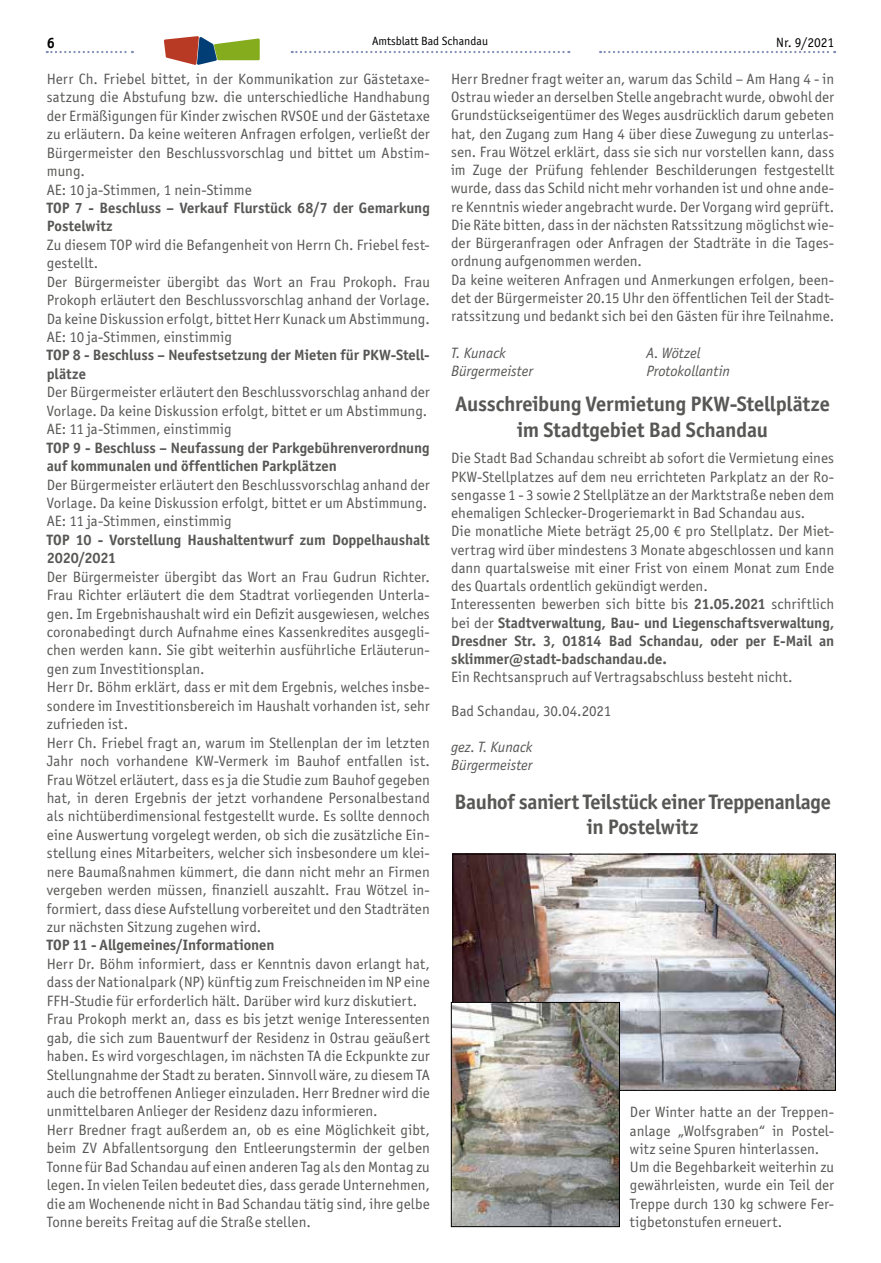
<style>
.page{position:relative;width:881px;height:1263px;background:#fff}
.page>*{position:absolute;margin:0;border:0;box-sizing:border-box;transform-origin:0 0}
.t1{font:700 21px/25.5px "Officina San ITC";letter-spacing:-.01em;color:#575756;text-align:center}
.t2{font:15px/18.5px "Officina San ITC";letter-spacing:.005em;color:#575756}
.t3{font:700 15px/18.5px "Officina San ITC";color:#575756}
.t4{font:italic 15px/18.3px "Officina San ITC";color:#575756}
.t5{font:700 15px "Officina San ITC";color:#000}
.t6{font:13.5px "Officina San ITC";color:#000}
.t7{font:12px "Officina San ITC";color:#000}
.s1{font-weight:700}
</style>
<div class="page">
<svg style="left:291px;top:51px;width:278px;height:2px"></svg>
<svg style="left:47px;top:51px;width:86px;height:2px"></svg>
<svg style="left:600px;top:51px;width:234px;height:2px"></svg>
<svg style="left:164px;top:36px;width:95px;height:29px"></svg>
<img style="left:454px;top:856px;width:379px;height:232px">
<div style="left:452px;top:854px;width:383px;height:236px;border:1px solid #000"></div>
<img style="left:453px;top:1004px;width:164px;height:221px">
<div style="left:451px;top:1002px;width:168px;height:225px;border:1px solid #000"></div>
<p class="t5" style="left:47px;top:34px;width:10px">6</p>
<p class="t7" style="left:372px;top:34px;width:117px">Amtsblatt Bad Schandau</p>
<p class="t6" style="left:776px;top:34px;width:59px">Nr. 9/2021</p>
<p class="t2" style="left:451px;top:70px;width:384px">Herr Bredner fragt weiter an, warum das Schild – Am Hang 4 - in Ostrau wieder an derselben Stelle angebracht wurde, obwohl der Grundstückseigentümer des Weges ausdrücklich darum gebeten hat, den Zugang zum Hang 4 über diese Zuwegung zu unterlas&shy;sen. Frau Wötzel erklärt, dass sie sich nur vorstellen kann, dass im Zuge der Prüfung fehlender Beschilderungen festgestellt wurde, dass das Schild nicht mehr vorhanden ist und ohne ande&shy;re Kenntnis wieder angebracht wurde. Der Vorgang wird geprüft.<br>Die Räte bitten, dass in der nächsten Ratssitzung möglichst wie&shy;der Bürgeranfragen oder Anfragen der Stadträte in die Tages&shy;ordnung aufgenommen werden.<br>Da keine weiteren Anfragen und Anmerkungen erfolgen, been&shy;det der Bürgermeister 20.15 Uhr den öffentlichen Teil der Stadt&shy;ratssitzung und bedankt sich bei den Gästen für ihre Teilnahme.</p>
<p class="t4" style="left:451px;top:344px;width:56px">T. Kunack</p>
<p class="t4" style="left:646px;top:344px;width:55px">A. Wötzel</p>
<p class="t4" style="left:451px;top:362px;width:83px">Bürgermeister</p>
<p class="t4" style="left:646px;top:362px;width:85px">Protokollantin</p>
<h1 class="t1" style="left:455px;top:391px;width:375px">Ausschreibung Vermietung PKW-Stellplätze im Stadtgebiet Bad Schandau</h1>
<p class="t2" style="left:451px;top:449px;width:384px">Die Stadt Bad Schandau schreibt ab sofort die Vermietung eines PKW-Stellplatzes auf dem neu errichteten Parkplatz an der Ro&shy;sengasse 1 - 3 sowie 2 Stellplätze an der Marktstraße neben dem ehemaligen Schlecker-Drogeriemarkt in Bad Schandau aus.<br>Die monatliche Miete beträgt 25,00 € pro Stellplatz. Der Miet&shy;vertrag wird über mindestens 3 Monate abgeschlossen und kann dann quartalsweise mit einer Frist von einem Monat zum Ende des Quartals ordentlich gekündigt werden.<br>Interessenten bewerben sich bitte bis <span class="s1">21.05.2021</span> schriftlich bei der <span class="s1">Stadtverwaltung, Bau- und Liegenschaftsverwaltung, Dresdner Str. 3, 01814 Bad Schandau, oder per E-Mail an sklimmer@stadt-badschandau.de.</span></p>
<p class="t2" style="left:451px;top:668px;width:343px">Ein Rechtsanspruch auf Vertragsabschluss besteht nicht.</p>
<p class="t2" style="left:451px;top:701px;width:162px">Bad Schandau, 30.04.2021</p>
<p class="t4" style="left:451px;top:738px;width:83px">gez. T. Kunack<br>Bürgermeister</p>
<h1 class="t1" style="left:454px;top:788px;width:378px">Bauhof saniert Teilstück einer Treppenanlage in Postelwitz</h1>
<p class="t2" style="left:47px;top:70px;width:384px">Herr Ch. Friebel bittet, in der Kommunikation zur Gästetaxe&shy;satzung die Abstufung bzw. die unterschiedliche Handhabung der Ermäßigungen für Kinder zwischen RVSOE und der Gästetaxe zu erläutern. Da keine weiteren Anfragen erfolgen, verließt der Bürgermeister den Beschlussvorschlag und bittet um Abstim&shy;mung.<br>AE: 10 ja-Stimmen, 1 nein-Stimme</p>
<p class="t3" style="left:47px;top:198px;width:384px">TOP 7 - Beschluss – Verkauf Flurstück 68/7 der Gemarkung<br>Postelwitz</p>
<p class="t2" style="left:47px;top:235px;width:384px">Zu diesem TOP wird die Befangenheit von Herrn Ch. Friebel fest&shy;gestellt.<br>Der Bürgermeister übergibt das Wort an Frau Prokoph. Frau Prokoph erläutert den Beschlussvorschlag anhand der Vorlage.<br>Da keine Diskussion erfolgt, bittet Herr Kunack um Abstimmung.<br>AE: 10 ja-Stimmen, einstimmig</p>
<p class="t3" style="left:47px;top:346px;width:384px">TOP 8 - Beschluss – Neufestsetzung der Mieten für PKW-Stell&shy;plätze</p>
<p class="t2" style="left:47px;top:383px;width:384px">Der Bürgermeister erläutert den Beschlussvorschlag anhand der<br>Vorlage. Da keine Diskussion erfolgt, bittet er um Abstimmung.<br>AE: 11 ja-Stimmen, einstimmig</p>
<p class="t3" style="left:47px;top:438px;width:384px">TOP 9 - Beschluss – Neufassung der Parkgebührenverordnung auf kommunalen und öffentlichen Parkplätzen</p>
<p class="t2" style="left:47px;top:475px;width:384px">Der Bürgermeister erläutert den Beschlussvorschlag anhand der<br>Vorlage. Da keine Diskussion erfolgt, bittet er um Abstimmung.<br>AE: 11 ja-Stimmen, einstimmig</p>
<p class="t3" style="left:47px;top:530px;width:384px">TOP 10 - Vorstellung Haushaltentwurf zum Doppelhaushalt<br>2020/2021</p>
<p class="t2" style="left:47px;top:567px;width:384px">Der Bürgermeister übergibt das Wort an Frau Gudrun Richter.<br>Frau Richter erläutert die dem Stadtrat vorliegenden Unterla&shy;gen. Im Ergebnishaushalt wird ein Defizit ausgewiesen, welches coronabedingt durch Aufnahme eines Kassenkredites ausgegli&shy;chen werden kann. Sie gibt weiterhin ausführliche Erläuterun&shy;gen zum Investitionsplan.<br>Herr Dr. Böhm erklärt, dass er mit dem Ergebnis, welches insbe&shy;sondere im Investitionsbereich im Haushalt vorhanden ist, sehr zufrieden ist.<br>Herr Ch. Friebel fragt an, warum im Stellenplan der im letzten Jahr noch vorhandene KW-Vermerk im Bauhof entfallen ist.<br>Frau Wötzel erläutert, dass es ja die Studie zum Bauhof gegeben hat, in deren Ergebnis der jetzt vorhandene Personalbestand als nichtüberdimensional festgestellt wurde. Es sollte dennoch eine Auswertung vorgelegt werden, ob sich die zusätzliche Ein&shy;stellung eines Mitarbeiters, welcher sich insbesondere um klei&shy;nere Baumaßnahmen kümmert, die dann nicht mehr an Firmen vergeben werden müssen, finanziell auszahlt. Frau Wötzel in&shy;formiert, dass diese Aufstellung vorbereitet und den Stadträten zur nächsten Sitzung zugehen wird.</p>
<p class="t3" style="left:47px;top:936px;width:229px">TOP 11 - Allgemeines/Informationen</p>
<p class="t2" style="left:47px;top:954px;width:384px">Herr Dr. Böhm informiert, dass er Kenntnis davon erlangt hat, dass der Nationalpark (NP) künftig zum Freischneiden im NP eine FFH-Studie für erforderlich hält. Darüber wird kurz diskutiert.<br>Frau Prokoph merkt an, dass es bis jetzt wenige Interessenten gab, die sich zum Bauentwurf der Residenz in Ostrau geäußert haben. Es wird vorgeschlagen, im nächsten TA die Eckpunkte zur Stellungnahme der Stadt zu beraten. Sinnvoll wäre, zu diesem TA auch die betroffenen Anlieger einzuladen. Herr Bredner wird die unmittelbaren Anlieger der Residenz dazu informieren.<br>Herr Bredner fragt außerdem an, ob es eine Möglichkeit gibt, beim ZV Abfallentsorgung den Entleerungstermin der gelben Tonne für Bad Schandau auf einen anderen Tag als den Montag zu legen. In vielen Teilen bedeutet dies, dass gerade Unternehmen, die am Wochenende nicht in Bad Schandau tätig sind, ihre gelbe Tonne bereits Freitag auf die Straße stellen.</p>
<p class="t2" style="left:629px;top:1103px;width:206px">Der Winter hatte an der Treppen&shy;anlage „Wolfsgraben“ in Postel&shy;witz seine Spuren hinterlassen.<br>Um die Begehbarkeit weiterhin zu gewährleisten, wurde ein Teil der<br>Treppe durch 130 kg schwere Fer&shy;tigbetonstufen erneuert.</p>
</div>
